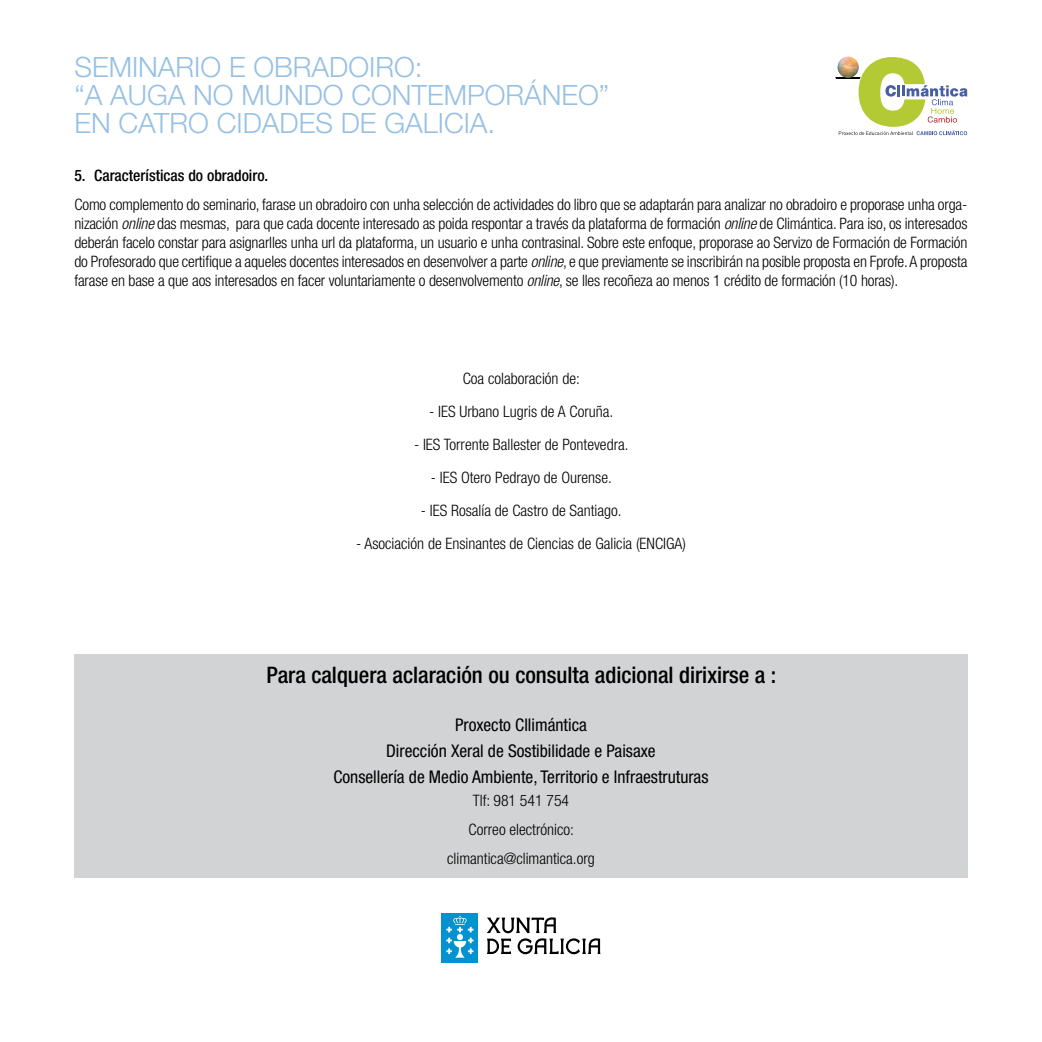
<style>
.page{position:relative;width:1042px;height:1042px;background:#fff}
.page>*{position:absolute;margin:0;border:0;box-sizing:border-box;transform-origin:0 0}
.t1{font:300 28px/28px "Helvetica Neue";color:#96c0e6}
.t2{font:500 condensed 22.75px "Helvetica Neue";color:#000}
.t3{font:condensed 17.5px/25.9px "Helvetica Neue";color:#000;text-align:center}
.t4{font:300 condensed 15.75px/18.9px "Helvetica Neue";color:#000;text-align:center}
.t5{font:500 condensed 15.75px "Helvetica Neue";color:#000}
.s1{font-style:italic}
</style>
<div class="page">
<hr style="left:835px;top:77px;width:25px;height:2px;background:#000;border-radius:50%">
<svg style="left:838px;top:57px;width:129px;height:78px"></svg>
<div style="left:74px;top:655px;width:893px;height:223px;background:#d1d3d4"></div>
<div style="left:441px;top:913px;width:37px;height:49px;background:#0093d0"></div>
<svg style="left:446px;top:916px;width:27px;height:41px"></svg>
<svg style="left:487px;top:917px;width:113px;height:38px"></svg>
<h1 class="t1" style="left:74px;top:53px;width:536px">SEMINARIO E OBRADOIRO:<br>“A AUGA NO MUNDO CONTEMPORÁNEO”<br>EN CATRO CIDADES DE GALICIA.</h1>
<p class="t5" style="left:74px;top:166px;width:195px">5. Características do obradoiro.</p>
<p class="t4" style="left:74px;top:195px;width:894px;text-align:justify">Como complemento do seminario, farase un obradoiro con unha selección de actividades do libro que se adaptarán para analizar no obradoiro e proporase unha orga&shy;nización <span class="s1">online</span> das mesmas, para que cada docente interesado as poida respontar a través da plataforma de formación <span class="s1">online</span> de Climántica. Para iso, os interesados deberán facelo constar para asignarlles unha url da plataforma, un usuario e unha contrasinal. Sobre este enfoque, proporase ao Servizo de Formación de Formación do Profesorado que certifique a aqueles docentes interesados en desenvolver a parte <span class="s1">online</span>, e que previamente se inscribirán na posible proposta en Fprofe. A proposta farase en base a que aos interesados en facer voluntariamente o desenvolvemento <span class="s1">online</span>, se lles recoñeza ao menos 1 crédito de formación (10 horas).</p>
<p class="t4" style="left:463px;top:369px;width:119px">Coa colaboración de:</p>
<p class="t4" style="left:429px;top:402px;width:185px">- IES Urbano Lugris de A Coruña.</p>
<p class="t4" style="left:414px;top:435px;width:216px">- IES Torrente Ballester de Pontevedra.</p>
<p class="t4" style="left:431px;top:468px;width:183px">- IES Otero Pedrayo de Ourense.</p>
<p class="t4" style="left:421px;top:501px;width:202px">- IES Rosalía de Castro de Santiago.</p>
<p class="t4" style="left:356px;top:534px;width:331px">- Asociación de Ensinantes de Ciencias de Galicia (ENCIGA)</p>
<h2 class="t2" style="left:266px;top:661px;width:511px">Para calquera aclaración ou consulta adicional dirixirse a :</h2>
<p class="t3" style="left:333px;top:711px;width:377px">Proxecto Cllimántica<br>Dirección Xeral de Sostibilidade e Paisaxe<br>Consellería de Medio Ambiente, Territorio e Infraestruturas</p>
<p class="t4" style="left:447px;top:786px;width:149px;line-height:28.9px">Tlf: 981 541 754<br>Correo electrónico: climantica@climantica.org</p>
</div>
